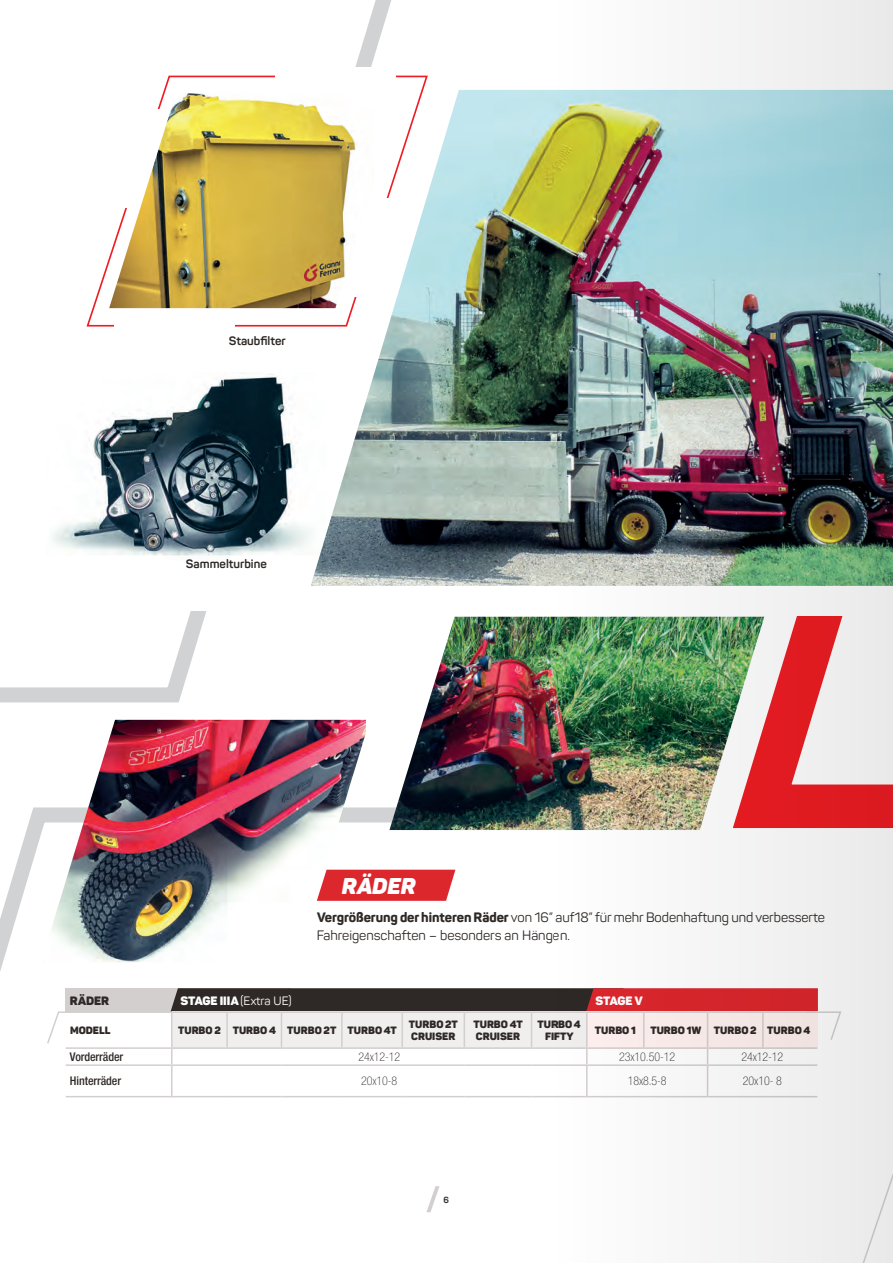
<style>
.page{position:relative;width:893px;height:1263px;background:#fff}
.page>*{position:absolute;margin:0;border:0;box-sizing:border-box;transform-origin:0 0}
.Testi_Base{font:italic 900 22.5px "Panton";color:#fff}
.Testi_Base-2{font:13.5px/18px "Panton";letter-spacing:-.005em;color:#2e2926}
.Testi_Tabelle{font:100 condensed 12px "Helvetica Neue LT Std";letter-spacing:-.01em;color:#2e2926}
.t1{font:700 12px "Panton";color:#2e2926}
.Testi_Tabelle-2{font:900 12px "Panton";color:#fff}
.Testi_Tabelle-3{font:500 condensed 12px "Helvetica Neue LT Std";letter-spacing:-.01em;color:#2e2926}
.Testi_Tabelle-4{font:900 12px "Panton";color:#2e2926}
.Testi_Tabelle-5{font:900 10.5px/12.6px "Panton";color:#2e2926}
.t2{font:700 8.7px "Panton";color:#2e2926}
.s1{font-weight:800}
.s2{font-weight:400}
</style>
<div class="page">
<svg style="left:0;top:807px;width:469px;height:406px"></svg>
<svg style="left:0;top:0;width:513px;height:703px"></svg>
<svg style="left:191px;top:67px;width:193px;height:305px"></svg>
<div style="left:52px;top:380px;width:246px;height:231px;background:#fff"></div>
<svg style="left:86px;top:75px;width:343px;height:253px"></svg>
<div style="left:275px;top:71px;width:120px;height:42px;background:#fff"></div>
<div style="left:115px;top:306px;width:120px;height:41px;background:#fff"></div>
<img style="left:389px;top:617px;width:166px;height:213px">
<img style="left:43px;top:720px;width:323px;height:242px">
<img style="left:46px;top:372px;width:265px;height:198px">
<img style="left:109px;top:93px;width:202px;height:215px">
<img style="left:311px;top:90px;width:244px;height:496px">
<div style="left:65px;top:988px;width:225px;height:23px;background:#d3cfcf"></div>
<div style="left:173px;top:1011px;width:413px;height:38px;background:#f1eeee"></div>
<svg style="left:317px;top:870px;width:138px;height:31px;background:#de363b"></svg>
<svg style="left:171px;top:988px;width:384px;height:53px"></svg>
<svg style="left:46px;top:1011px;width:26px;height:34px"></svg>
<hr style="left:66px;top:1011px;width:106px;height:2px;background:#d3cfcf">
<hr style="left:172px;top:1011px;width:55px;height:2px;background:#d3cfcf">
<hr style="left:171px;top:1013px;width:2px;height:34px;background:#d3cfcf">
<hr style="left:227px;top:1011px;width:54px;height:2px;background:#d3cfcf">
<hr style="left:226px;top:1013px;width:2px;height:34px;background:#d3cfcf">
<hr style="left:281px;top:1011px;width:61px;height:2px;background:#d3cfcf">
<hr style="left:281px;top:1013px;width:1px;height:34px;background:#d3cfcf">
<hr style="left:342px;top:1011px;width:60px;height:2px;background:#d3cfcf">
<hr style="left:341px;top:1013px;width:2px;height:34px;background:#d3cfcf">
<hr style="left:402px;top:1011px;width:62px;height:2px;background:#d3cfcf">
<hr style="left:401px;top:1013px;width:2px;height:34px;background:#d3cfcf">
<hr style="left:464px;top:1011px;width:67px;height:2px;background:#d3cfcf">
<hr style="left:464px;top:1013px;width:1px;height:34px;background:#d3cfcf">
<hr style="left:531px;top:1011px;width:56px;height:2px;background:#d3cfcf">
<hr style="left:531px;top:1013px;width:1px;height:34px;background:#d3cfcf">
<hr style="left:66px;top:1047px;width:106px;height:2px;background:#d3cfcf">
<hr style="left:172px;top:1047px;width:55px;height:2px;background:#d3cfcf">
<svg style="left:171px;top:1049px;width:2px;height:15px"></svg>
<hr style="left:227px;top:1047px;width:54px;height:2px;background:#d3cfcf">
<hr style="left:281px;top:1047px;width:61px;height:2px;background:#d3cfcf">
<hr style="left:342px;top:1047px;width:60px;height:2px;background:#d3cfcf">
<hr style="left:402px;top:1047px;width:62px;height:2px;background:#d3cfcf">
<hr style="left:464px;top:1047px;width:67px;height:2px;background:#d3cfcf">
<hr style="left:531px;top:1047px;width:56px;height:2px;background:#d3cfcf">
<hr style="left:66px;top:1064px;width:106px;height:2px;background:#d3cfcf">
<hr style="left:66px;top:1096px;width:106px;height:1px;background:#d3cfcf">
<hr style="left:172px;top:1064px;width:55px;height:2px;background:#d3cfcf">
<hr style="left:171px;top:1066px;width:2px;height:30px;background:#d3cfcf">
<hr style="left:227px;top:1064px;width:54px;height:2px;background:#d3cfcf">
<hr style="left:281px;top:1064px;width:61px;height:2px;background:#d3cfcf">
<hr style="left:342px;top:1064px;width:60px;height:2px;background:#d3cfcf">
<hr style="left:402px;top:1064px;width:62px;height:2px;background:#d3cfcf">
<hr style="left:464px;top:1064px;width:67px;height:2px;background:#d3cfcf">
<hr style="left:531px;top:1064px;width:56px;height:2px;background:#d3cfcf">
<hr style="left:172px;top:1096px;width:55px;height:1px;background:#d3cfcf">
<hr style="left:227px;top:1096px;width:54px;height:1px;background:#d3cfcf">
<hr style="left:281px;top:1096px;width:61px;height:1px;background:#d3cfcf">
<hr style="left:342px;top:1096px;width:60px;height:1px;background:#d3cfcf">
<hr style="left:402px;top:1096px;width:62px;height:1px;background:#d3cfcf">
<hr style="left:464px;top:1096px;width:67px;height:1px;background:#d3cfcf">
<hr style="left:531px;top:1096px;width:56px;height:1px;background:#d3cfcf">
<svg style="left:426px;top:1186px;width:13px;height:26px"></svg>
<img style="left:555px;top:0;width:338px;height:1263px">
<p class="t1" style="left:229px;top:333px;width:58px">Staubfilter</p>
<p class="t1" style="left:186px;top:557px;width:82px">Sammelturbine</p>
<p class="Testi_Base" style="left:342px;top:872px;width:75px">RÄDER</p>
<p class="Testi_Base-2" style="left:317px;top:908px;width:510px"><span class="s1">Vergrößerung der hinteren Räder</span> von 16” auf18” für mehr Bodenhaftung und verbesserte<br>Fahreigenschaften – besonders an Hängen.</p>
<p class="Testi_Tabelle-4" style="left:70px;top:993px;width:41px">RÄDER</p>
<p class="Testi_Tabelle-2" style="left:180px;top:993px;width:113px">STAGE IIIA <span class="s2">(Extra UE)</span></p>
<p class="Testi_Tabelle-2" style="left:595px;top:993px;width:49px">STAGE V</p>
<p class="Testi_Tabelle-5" style="left:70px;top:1024px;width:42px">MODELL</p>
<p class="Testi_Tabelle-5" style="left:178px;top:1024px;width:44px">TURBO 2</p>
<p class="Testi_Tabelle-5" style="left:233px;top:1024px;width:45px">TURBO 4</p>
<p class="Testi_Tabelle-5" style="left:287px;top:1024px;width:51px">TURBO 2T</p>
<p class="Testi_Tabelle-5" style="left:348px;top:1024px;width:51px">TURBO 4T</p>
<p class="Testi_Tabelle-5" style="left:409px;top:1018px;width:51px">TURBO 2T<br>CRUISER</p>
<p class="Testi_Tabelle-5" style="left:473px;top:1018px;width:51px">TURBO 4T<br>CRUISER</p>
<p class="Testi_Tabelle-5" style="left:538px;top:1018px;width:45px;text-align:center">TURBO 4<br>FIFTY</p>
<p class="Testi_Tabelle-5" style="left:595px;top:1024px;width:43px">TURBO 1</p>
<p class="Testi_Tabelle-5" style="left:650px;top:1024px;width:52px">TURBO 1W</p>
<p class="Testi_Tabelle-5" style="left:714px;top:1024px;width:44px">TURBO 2</p>
<p class="Testi_Tabelle-5" style="left:767px;top:1024px;width:45px">TURBO 4</p>
<p class="Testi_Tabelle-3" style="left:70px;top:1049px;width:55px">Vorderräder</p>
<p class="Testi_Tabelle" style="left:358px;top:1050px;width:43px">24x12-12</p>
<p class="Testi_Tabelle" style="left:619px;top:1050px;width:58px">23x10.50-12</p>
<p class="Testi_Tabelle" style="left:741px;top:1050px;width:43px">24x12-12</p>
<p class="Testi_Tabelle-3" style="left:70px;top:1074px;width:53px">Hinterräder</p>
<p class="Testi_Tabelle" style="left:361px;top:1074px;width:38px">20x10-8</p>
<p class="Testi_Tabelle" style="left:628px;top:1074px;width:41px">18x8.5-8</p>
<p class="Testi_Tabelle" style="left:743px;top:1074px;width:41px">20x10- 8</p>
<p class="t2" style="left:443px;top:1195px;width:7px">6</p>
</div>
